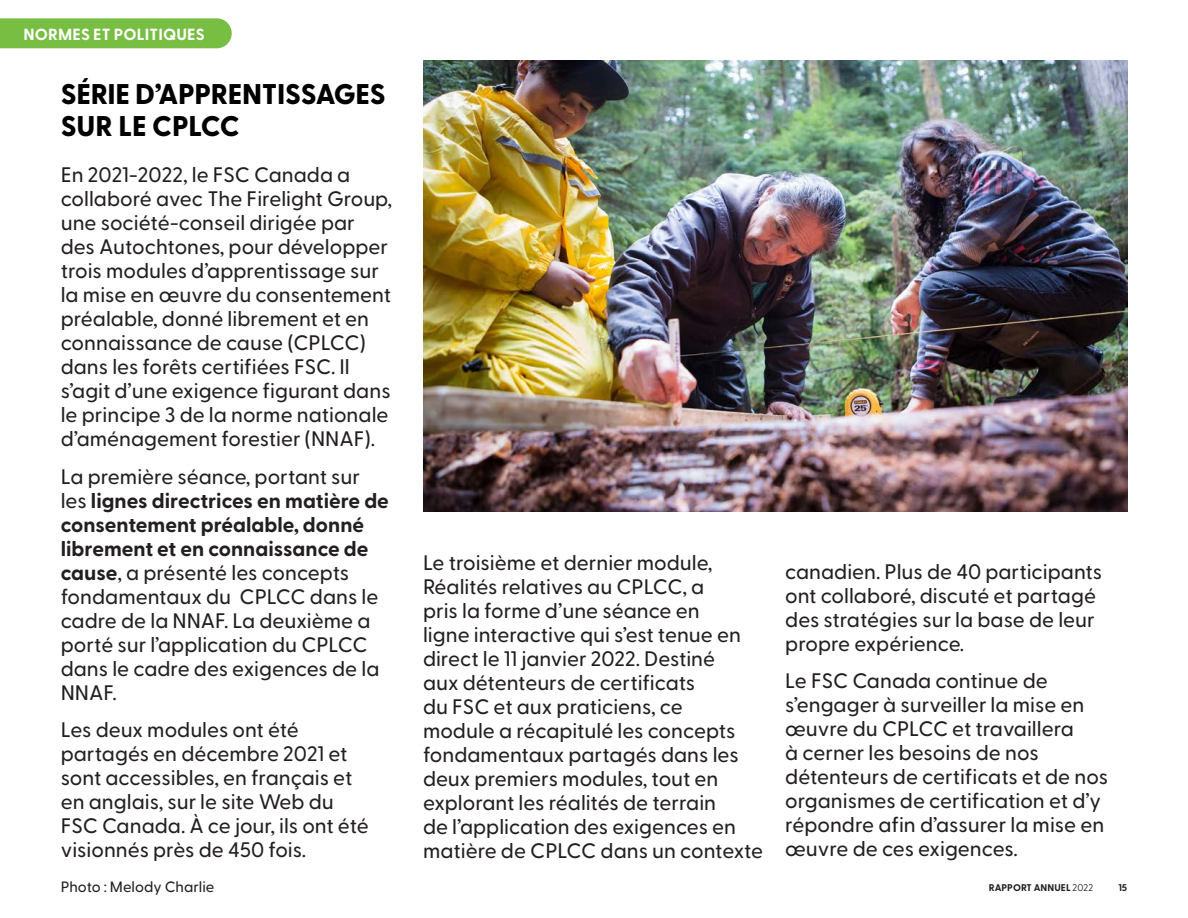
<style>
.page{position:relative;width:1188px;height:918px;background:#fff}
.page>*{position:absolute;margin:0;border:0;box-sizing:border-box;transform-origin:0 0}
.t1{font:800 28.5px/31.5px "Greycliff CF";letter-spacing:-.01em;color:#000}
.t2{font:500 21px/24px "Greycliff CF";color:#231f20}
.t3{font:700 16.2px "Greycliff CF";letter-spacing:.01em;color:#fff}
.t4{font:500 15px "Greycliff CF";color:#231f20}
.t5{font:700 9.75px "Greycliff CF";letter-spacing:.01em;color:#231f20}
.s1{font-weight:700}
.s2{font-weight:400}
</style>
<div class="page">
<img style="left:423px;top:61px;width:704px;height:450px">
<div style="left:0;top:18px;width:232px;height:30px;background:#77be42"></div>
<p class="t3" style="left:23px;top:22px;width:183px">NORMES ET POLITIQUES</p>
<p class="t1" style="left:61px;top:77px;width:327px">SÉRIE D’APPRENTISSAGES<br>SUR LE CPLCC</p>
<p class="t2" style="left:61px;top:161px;width:333px">En 2021-2022, le FSC Canada a collaboré avec The Firelight Group, une société-conseil dirigée par des Autochtones, pour développer trois modules d’apprentissage sur la mise en œuvre du consentement préalable, donné librement et en connaissance de cause (CPLCC) dans les forêts certifiées FSC. Il s’agit d’une exigence figurant dans le principe 3 de la norme nationale d’aménagement forestier (NNAF).</p>
<p class="t2" style="left:61px;top:463px;width:330px">La première séance, portant sur les <span class="s1">lignes directrices en matière de consentement préalable, donné librement et en connaissance de cause</span>, a présenté les concepts fondamentaux du CPLCC dans le cadre de la NNAF. La deuxième a porté sur l’application du CPLCC dans le cadre des exigences de la<br>NNAF.</p>
<p class="t2" style="left:61px;top:717px;width:310px">Les deux modules ont été partagés en décembre 2021 et sont accessibles, en français et en anglais, sur le site Web du<br>FSC Canada. À ce jour, ils ont été visionnés près de 450 fois.</p>
<p class="t4" style="left:61px;top:875px;width:155px">Photo : Melody Charlie</p>
<p class="t2" style="left:423px;top:549px;width:342px">Le troisième et dernier module,<br>Réalités relatives au CPLCC, a<br>pris la forme d’une séance en<br>ligne interactive qui s’est tenue en direct le 11 janvier 2022. Destiné<br>aux détenteurs de certificats<br>du FSC et aux praticiens, ce<br>module a récapitulé les concepts fondamentaux partagés dans les deux premiers modules, tout en explorant les réalités de terrain<br>de l’application des exigences en matière de CPLCC dans un contexte</p>
<p class="t2" style="left:785px;top:558px;width:318px">canadien. Plus de 40 participants ont collaboré, discuté et partagé des stratégies sur la base de leur propre expérience.</p>
<p class="t2" style="left:785px;top:667px;width:324px">Le FSC Canada continue de s’engager à surveiller la mise en œuvre du CPLCC et travaillera<br>à cerner les besoins de nos détenteurs de certificats et de nos organismes de certification et d’y répondre afin d’assurer la mise en œuvre de ces exigences.</p>
<p class="t5" style="left:989px;top:880px;width:106px">RAPPORT ANNUEL <span class="s2">2022</span></p>
<p class="t5" style="left:1118px;top:880px;width:10px">15</p>
</div>
